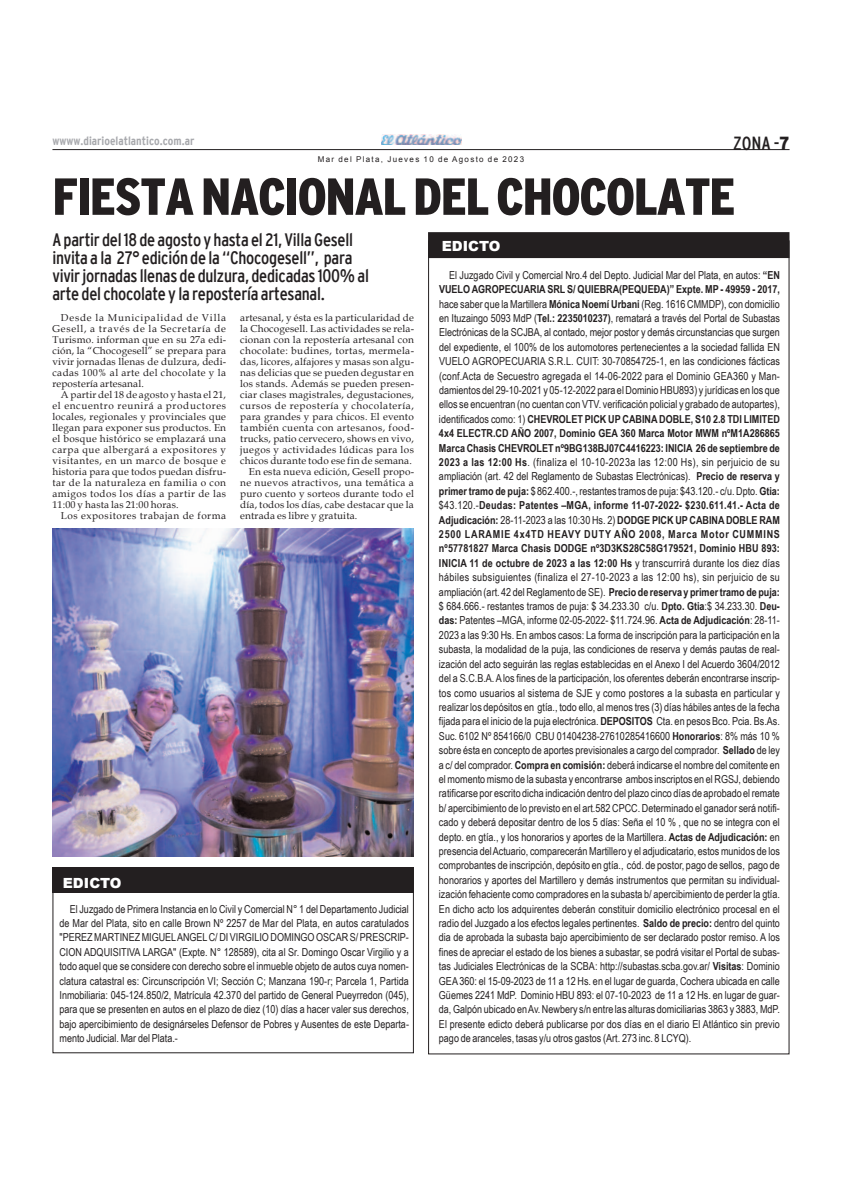
<style>
.page{position:relative;width:842px;height:1191px;background:#fff}
.page>*{position:absolute;margin:0;border:0;box-sizing:border-box;transform-origin:0 0}
.t1{font:900 condensed 52px "Interstate";letter-spacing:-.025em;color:#231f20}
.t2{font:condensed 19px "Interstate";color:#231f20}
.t3{font:condensed 18px/18px "Interstate";letter-spacing:-.015em;color:#231f20}
.t4{font:900 14px "Arial";color:#fff}
.t5{font:700 condensed 12px "Interstate";color:#a8a9ad}
.t6{font:11px/14.4px "Arial Narrow";color:#231f20;text-align:justify}
.t7{font:10px/11px "Book Antiqua";letter-spacing:.015em;color:#231f20;text-align:justify}
.t8{font:10px "Book Antiqua";letter-spacing:.04em;color:#231f20}
.t9{font:10px "Book Antiqua";letter-spacing:.055em;color:#231f20}
.t10{font:10px "Book Antiqua";letter-spacing:.035em;color:#231f20}
.t11{font:10px "Book Antiqua";letter-spacing:.045em;color:#231f20}
.t12{font:10px "Book Antiqua";letter-spacing:.05em;color:#231f20}
.t13{font:8px "Arial";letter-spacing:.165em;color:#231f20}
.s1{font-weight:900}
.s2{font-weight:700}
</style>
<div class="page">
<hr style="left:52px;top:149px;width:737px;height:1px;background:#231f20">
<img style="left:381px;top:135px;width:80px;height:9px">
<div style="left:52px;top:866px;width:362px;height:26px;background:#231f20"></div>
<img style="left:52px;top:528px;width:362px;height:328px">
<div style="left:428px;top:232px;width:361px;height:26px;background:#231f20"></div>
<p class="t5" style="left:52px;top:134px;width:143px">wwww.diarioelatlantico.com.ar</p>
<p class="t13" style="left:318px;top:155px;width:208px">Mar del Plata, Jueves 10 de Agosto de 2023</p>
<h2 class="t2" style="left:733px;top:133px;width:58px">ZONA -<span class="s1">7</span></h2>
<h1 class="t1" style="left:52px;top:168px;width:684px">FIESTANACIONALDELCHOCOLATE</h1>
<h3 class="t3" style="left:52px;top:231px;width:302px">A partir del18 de agosto y hasta el 21, VillaGesell</h3>
<p class="t4" style="left:442px;top:235px;width:60px">EDICTO</p>
<h3 class="t3" style="left:52px;top:249px;width:318px">invita a la 27° edición de la “Chocogesell”, para vivirjornadasllenas de dulzura, dedicadas100%al arte del chocolate y la repostería artesanal.</h3>
<p class="t6" style="left:439px;top:267px;width:342px;text-indent:10px">El Juzgado Civil y Comercial Nro.4 del Depto. Judicial Mar del Plata, en autos: <span class="s2">“EN VUELOAGROPECUARIASRL S/ QUIEBRA(PEQUEÐA)” Expte. MP - 49959 - 2017, </span>hace saber que la Martillera <span class="s2">Mónica Noemí Urbani</span> (Reg. 1616 CMMDP), con domicilio en Ituzaingo 5093 MdP (<span class="s2">Tel.: 2235010237)</span>, rematará a través del Portal de Subastas Electrónicas de la SCJBA, al contado, mejor postor y demás circunstancias que surgen del expediente, el 100% de los automotores pertenecientes a la sociedad fallida EN VUELO AGROPECUARIA S.R.L. CUIT: 30-70854725-1, en las condiciones fácticas (conf.Acta de Secuestro agregada el 14-06-2022 para el Dominio GEA360 y Man&shy;damientos del 29-10-2021 y 05-12-2022 para elDominioHBU893) y jurídicas en los que ellos se encuentran (no cuentan con VTV. verificación policial y grabado de autopartes), identificados como: 1) <span class="s2">CHEVROLET PICK UP CABINADOBLE, S10 2.8 TDI LIMITED 4x4 ELECTR.CD AÑO 2007, Dominio GEA 360 Marca Motor MWM nºM1A286865<br>Marca Chasis CHEVROLET nº9BG138BJ07C4416223: INICIA 26 de septiembre de 2023 a las 12:00 Hs</span>. (finaliza el 10-10-2023a las 12:00 Hs), sin perjuicio de su ampliación (art. 42 del Reglamento de Subastas Electrónicas). <span class="s2">Precio de reserva y primertramo de puja:</span> $ 862.400.-, restantes tramos de puja: $43.120.- c/u.Dpto.<span class="s2">Gtia: </span>$43.120.-<span class="s2">Deudas: Patentes –MGA, informe 11-07-2022- $230.611.41.- Acta de Adjudicación:</span> 28-11-2023 a las 10:30 Hs. 2) <span class="s2">DODGE PICK UPCABINADOBLE RAM 2500 LARAMIE 4x4TD HEAVY DUTY AÑO 2008, Marca Motor CUMMINS nº57781827 Marca Chasis DODGE nº3D3KS28C58G179521, Dominio HBU 893:<br>INICIA 11 de octubre de 2023 a las 12:00 Hs</span> y transcurrirá durante los diez días hábiles subsiguientes (finaliza el 27-10-2023 a las 12:00 hs), sin perjuicio de su ampliación (art. 42 delReglamento de SE). <span class="s2">Precio de reserva y primertramo de puja: </span>$ 684.666.- restantes tramos de puja: $ 34.233.30 c/u. <span class="s2">Dpto. Gtia</span>:$ 34.233.30. <span class="s2">Deu&shy;das:</span> Patentes –MGA, informe 02-05-2022- $11.724.96. <span class="s2">Acta de Adjudicación</span>: 28-11- 2023 a las 9:30 Hs. En ambos casos: La forma de inscripción para la participación en la subasta, la modalidad de la puja, las condiciones de reserva y demás pautas de real&shy;ización del acto seguirán las reglas establecidas en el Anexo I del Acuerdo 3604/2012 del a S.C.B.A.Alos fines de la participación, los oferentes deberán encontrarse inscrip&shy;tos como usuarios al sistema de SJE y como postores a la subasta en particular y realizar los depósitos en gtía., todo ello, al menos tres (3) días hábiles antes de la fecha fijada para el inicio de la puja electrónica. <span class="s2">DEPOSITOS</span> Cta. en pesos Bco. Pcia. Bs.As.<br>Suc. 6102 Nº 854166/0 CBU 01404238-27610285416600 <span class="s2">Honorarios</span>: 8% más 10 % sobre ésta en concepto de aportes previsionales a cargo del comprador. <span class="s2">Sellado</span> de ley a c/ del comprador. <span class="s2">Compra en comisión:</span> deberá indicarse el nombre del comitente en elmomentomismo de la subasta y encontrarse ambos inscriptos en el RGSJ, debiendo ratificarse por escrito dicha indicación dentro del plazo cinco días de aprobado el remate b/ apercibimiento de lo previsto en el art.582 CPCC. Determinado el ganador será notifi&shy;cado y deberá depositar dentro de los 5 días: Seña el 10 % , que no se integra con el depto. en gtía., y los honorarios y aportes de la Martillera. <span class="s2">Actas de Adjudicación:</span> en presencia delActuario, compareceránMartillero y el adjudicatario, estosmunidos de los comprobantes de inscripción, depósito en gtía., cód. de postor, pago de sellos, pago de honorarios y aportes del Martillero y demás instrumentos que permitan su individual&shy;ización fehaciente como compradores en la subasta b/ apercibimiento de perder la gtía.<br>En dicho acto los adquirentes deberán constituir domicilio electrónico procesal en el radio del Juzgado a los efectos legales pertinentes. <span class="s2">Saldo de precio:</span> dentro del quinto dia de aprobada la subasta bajo apercibimiento de ser declarado postor remiso. A los fines de apreciar el estado de los bienes a subastar, se podrá visitar el Portal de subas&shy;tas Judiciales Electrónicas de la SCBA: http://subastas.scba.gov.ar/ <span class="s2">Visitas</span>: Dominio GEA360: el 15-09-2023 de 11 a 12 Hs. en el lugar de guarda, Cochera ubicada en calle Güemes 2241 MdP. Dominio HBU 893: el 07-10-2023 de 11 a 12 Hs. en lugar de guar&shy;da,Galpón ubicado enAv.Newbery s/n entre las alturas domiciliarias 3863 y 3883,MdP.<br>El presente edicto deberá publicarse por dos días en el diario El Atlántico sin previo pago de aranceles, tasas y/u otros gastos (Art. 273 inc. 8 LCYQ).</p>
<p class="t7" style="left:52px;top:312px;width:175px;text-indent:9px">Desde la Municipalidad de Villa Gesell, a través de la Secretaría de Turismo. informan que en su 27a edi&shy;ción, la “Chocogesell” se prepara para vivir jornadas llenas de dulzura, dedi&shy;cadas 100% al arte del chocolate y la repostería artesanal.</p>
<p class="t7" style="left:52px;top:389px;width:175px;text-indent:9px">A partir del 18 de agosto y hasta el 21, el encuentro reunirá a productores locales, regionales y provinciales que llegan para exponer sus productos. En el bosque histórico se emplazará una carpa que albergará a expositores y visitantes, en un marco de bosque e historia para que todos puedan disfru&shy;tar de la naturaleza en familia o con amigos todos los días a partir de las 11:00 y hasta las 21:00 horas.</p>
<p class="t12" style="left:61px;top:510px;width:167px">Los expositores trabajan de forma</p>
<p class="t7" style="left:240px;top:312px;width:175px">artesanal, y ésta es la particularidad de</p>
<p class="t7" style="left:240px;top:323px;width:175px">la Chocogesell. Las actividades se rela-</p>
<p class="t7" style="left:240px;top:334px;width:175px">cionan con la repostería artesanal con</p>
<p class="t8" style="left:240px;top:345px;width:175px">chocolate: budines, tortas, mermela-</p>
<p class="t7" style="left:240px;top:356px;width:175px">das, licores, alfajores y masas son algu-</p>
<p class="t7" style="left:240px;top:367px;width:175px">nas delicias que se pueden degustar en</p>
<p class="t7" style="left:240px;top:378px;width:175px">los stands. Además se pueden presen-</p>
<p class="t7" style="left:240px;top:389px;width:175px">ciar clases magistrales, degustaciones,</p>
<p class="t9" style="left:240px;top:400px;width:175px">cursos de repostería y chocolatería,</p>
<p class="t7" style="left:240px;top:411px;width:175px">para grandes y para chicos. El evento</p>
<p class="t11" style="left:240px;top:422px;width:175px">también cuenta con artesanos, food-</p>
<p class="t7" style="left:240px;top:433px;width:175px">trucks, patio cervecero, shows en vivo,</p>
<p class="t10" style="left:240px;top:444px;width:175px">juegos y actividades lúdicas para los</p>
<p class="t7" style="left:240px;top:455px;width:173px">chicos durante todo ese fin de semana.</p>
<p class="t7" style="left:249px;top:466px;width:167px">En esta nueva edición, Gesell propo-</p>
<p class="t8" style="left:240px;top:477px;width:175px">ne nuevos atractivos, una temática a</p>
<p class="t7" style="left:240px;top:488px;width:175px">puro cuento y sorteos durante todo el</p>
<p class="t7" style="left:240px;top:499px;width:175px">día, todos los días, cabe destacar que la</p>
<p class="t7" style="left:240px;top:510px;width:119px">entrada es libre y gratuita.</p>
<p class="t4" style="left:63px;top:872px;width:60px">EDICTO</p>
<p class="t6" style="left:59px;top:901px;width:351px;text-indent:10px">El Juzgado de Primera Instancia en lo Civil y Comercial N° 1 del Departamento Judicial de Mar del Plata, sito en calle Brown Nº 2257 de Mar del Plata, en autos caratulados "PEREZMARTINEZMIGUELANGELC/DI VIRGILIODOMINGOOSCARS/ PRESCRIP-CION ADQUISITIVA LARGA" (Expte. N° 128589), cita al Sr. Domingo Oscar Virgilio y a todo aquel que se considere con derecho sobre el inmueble objeto de autos cuya nomen&shy;clatura catastral es: Circunscripción VI; Sección C; Manzana 190-r; Parcela 1, Partida Inmobiliaria: 045-124.850/2, Matrícula 42.370 del partido de General Pueyrredon (045), para que se presenten en autos en el plazo de diez (10) días a hacer valer sus derechos, bajo apercibimiento de designárseles Defensor de Pobres y Ausentes de este Departa&shy;mento Judicial. Mar del Plata.-</p>
</div>
